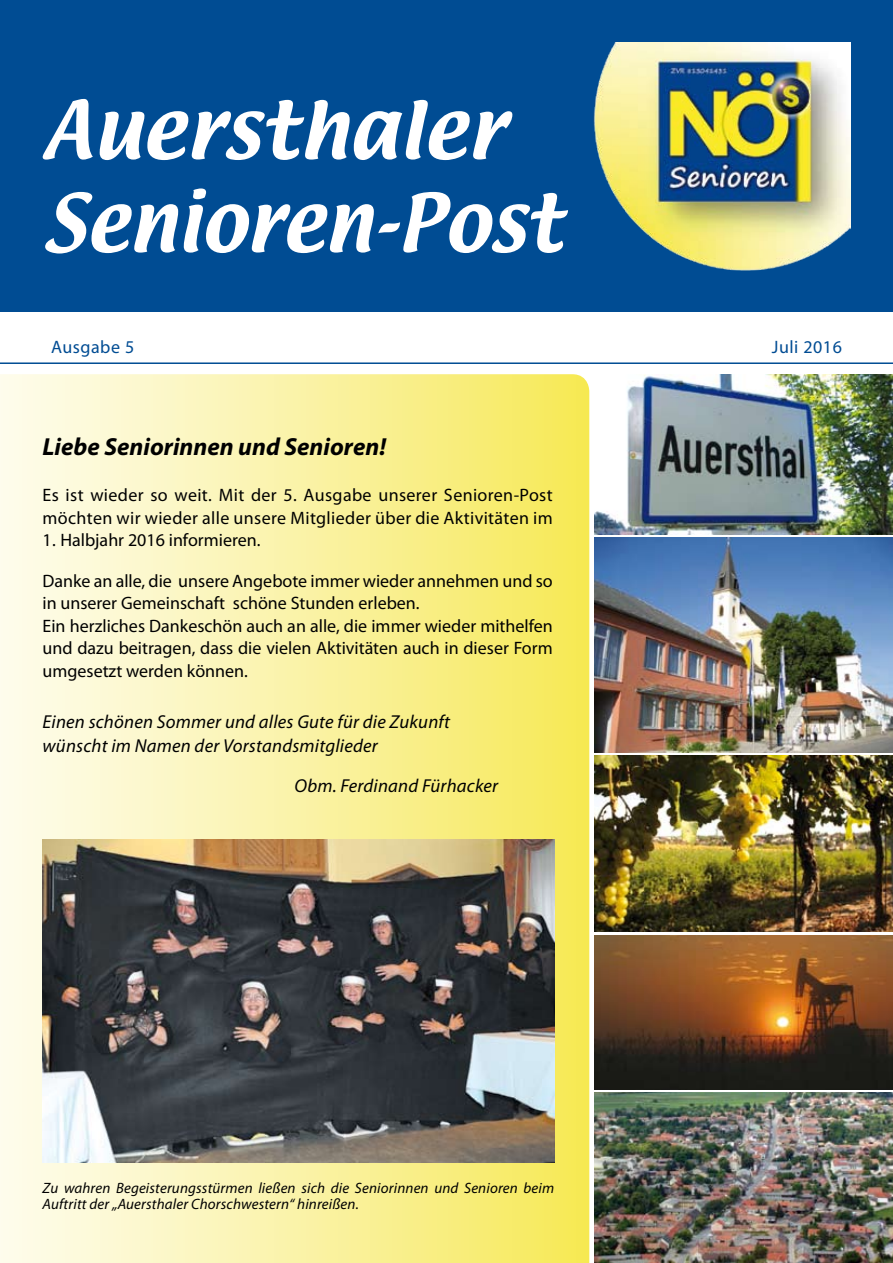
<style>
.page{position:relative;width:893px;height:1263px;background:#fff}
.page>*{position:absolute;margin:0;border:0;box-sizing:border-box;transform-origin:0 0}
.t1{font:70.5px/93px "Textile";letter-spacing:.005em;color:#fff;scale:1.04 1}
.t2{font:italic 700 24.75px "Myriad Pro";color:#000}
.t3{font:italic 18.75px/24px "Myriad Pro";letter-spacing:.01em;color:#000}
.t4{font:18px/22.5px "Myriad Pro";color:#000}
.t5{font:18px/22.5px "Myriad Pro";letter-spacing:.02em;color:#000}
.t6{font:18px "Myriad Pro";letter-spacing:.03em;color:#004c93}
.t7{font:italic 15px/16.5px "Myriad Pro";letter-spacing:.01em;color:#000}
</style>
<div class="page">
<div style="left:0;top:0;width:893px;height:312px;background:#004c93"></div>
<img style="left:593px;top:43px;width:257px;height:228px">
<hr style="left:0;top:362px;width:893px;height:2px;background:#004c93">
<svg style="left:0;top:374px;width:589px;height:889px;background:#f9f2a5"></svg>
<img style="left:594px;top:538px;width:299px;height:214px">
<img style="left:594px;top:374px;width:299px;height:160px">
<img style="left:594px;top:756px;width:299px;height:175px">
<img style="left:594px;top:1093px;width:299px;height:170px">
<img style="left:594px;top:935px;width:299px;height:154px">
<img style="left:43px;top:839px;width:511px;height:323px">
<h1 class="t1" style="left:43px;top:87px;width:501px">Auersthaler<br>Senioren-Post</h1>
<p class="t6" style="left:51px;top:336px;width:85px">Ausgabe 5</p>
<p class="t6" style="left:772px;top:336px;width:72px">Juli 2016</p>
<h2 class="t2" style="left:43px;top:430px;width:345px">Liebe Seniorinnen und Senioren!</h2>
<p class="t5" style="left:43px;top:484px;width:512px">Es ist wieder so weit. Mit der 5. Ausgabe unserer Senioren-Post möchten wir wieder alle unsere Mitglieder über die Aktivitäten im</p>
<p class="t4" style="left:43px;top:529px;width:219px">1. Halbjahr 2016 informieren.</p>
<p class="t4" style="left:43px;top:569px;width:512px">Danke an alle, die unsere Angebote immer wieder annehmen und so in unserer Gemeinschaft schöne Stunden erleben.<br>Ein herzliches Dankeschön auch an alle, die immer wieder mithelfen und dazu beitragen, dass die vielen Aktivitäten auch in dieser Form umgesetzt werden können.</p>
<p class="t3" style="left:43px;top:709px;width:409px">Einen schönen Sommer und alles Gute für die Zukunft wünscht im Namen der Vorstandsmitglieder</p>
<p class="t3" style="left:295px;top:774px;width:205px">Obm. Ferdinand Fürhacker</p>
<p class="t7" style="left:43px;top:1179px;width:513px">Zu wahren Begeisterungsstürmen ließen sich die Seniorinnen und Senioren beim<br>Auftritt der „Auersthaler Chorschwestern“ hinreißen.</p>
</div>
